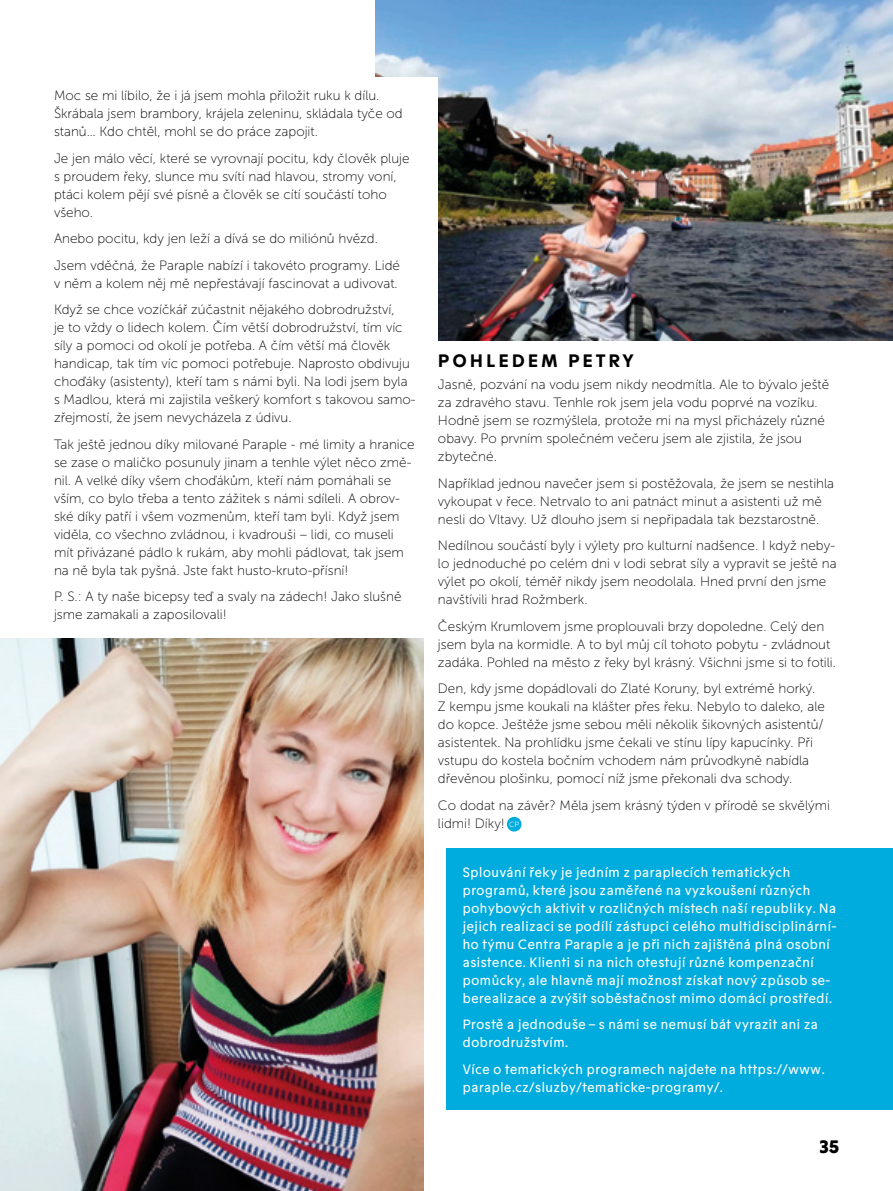
<style>
.page{position:relative;width:893px;height:1191px;background:#fff}
.page>*{position:absolute;margin:0;border:0;box-sizing:border-box;transform-origin:0 0}
.t1{font:700 18px "Motif";letter-spacing:.16em;color:#000}
.t2{font:900 18px "Motif";color:#000}
.t3{font:13.5px/18px "Museo Sans 100";color:#000}
.t4{font:13.5px/18px "Motif";color:#fff}
.t5{font:300 7.5px "Motif";color:#fff}
</style>
<div class="page">
<img style="left:376px;top:0;width:517px;height:340px">
<div style="left:42px;top:77px;width:396px;height:548px;background:#fff"></div>
<img style="left:0;top:638px;width:423px;height:553px">
<div style="left:446px;top:848px;width:447px;height:262px;background:#00abdd"></div>
<div style="left:507px;top:817px;width:15px;height:14px;background:#00abdd;border-radius:50%"></div>
<p class="t3" style="left:54px;top:87px;width:350px">Moc se mi líbilo, že i já jsem mohla přiložit ruku k dílu.<br>Škrábala jsem brambory, krájela zeleninu, skládala tyče od stanů… Kdo chtěl, mohl se do práce zapojit.</p>
<p class="t3" style="left:54px;top:149px;width:357px">Je jen málo věcí, které se vyrovnají pocitu, kdy člověk pluje s proudem řeky, slunce mu svítí nad hlavou, stromy voní, ptáci kolem pějí své písně a člověk se cítí součástí toho všeho.</p>
<p class="t3" style="left:54px;top:225px;width:347px;line-height:26.5px">Anebo pocitu, kdy jen leží a dívá se do miliónů hvězd.<br>Jsem vděčná, že Paraple nabízí i takovéto programy. Lidé</p>
<p class="t3" style="left:54px;top:270px;width:345px;line-height:26.5px">v něm a kolem něj mě nepřestávají fascinovat a udivovat.<br>Když se chce vozíčkář zúčastnit nějakého dobrodružství,</p>
<p class="t3" style="left:54px;top:319px;width:363px">je to vždy o lidech kolem. Čím větší dobrodružství, tím víc síly a pomoci od okolí je potřeba. A čím větší má člověk handicap, tak tím víc pomoci potřebuje. Naprosto obdivuju choďáky (asistenty), kteří tam s námi byli. Na lodi jsem byla s Madlou, která mi zajistila veškerý komfort s takovou samo&shy;zřejmostí, že jsem nevycházela z údivu.</p>
<p class="t3" style="left:54px;top:435px;width:362px">Tak ještě jednou díky milované Paraple - mé limity a hranice se zase o maličko posunuly jinam a tenhle výlet něco změ&shy;nil. A velké díky všem choďákům, kteří nám pomáhali se vším, co bylo třeba a tento zážitek s námi sdíleli. A obrov&shy;ské díky patří i všem vozmenům, kteří tam byli. Když jsem viděla, co všechno zvládnou, i kvadrouši – lidi, co museli mít přivázané pádlo k rukám, aby mohli pádlovat, tak jsem na ně byla tak pyšná. Jste fakt husto-kruto-přísní!</p>
<p class="t3" style="left:54px;top:588px;width:349px">P. S.: A ty naše bicepsy teď a svaly na zádech! Jako slušně jsme zamakali a zaposilovali!</p>
<h1 class="t1" style="left:438px;top:350px;width:197px">POHLEDEM PETRY</h1>
<p class="t3" style="left:438px;top:376px;width:393px">Jasně, pozvání na vodu jsem nikdy neodmítla. Ale to bývalo ještě za zdravého stavu. Tenhle rok jsem jela vodu poprvé na vozíku.<br>Hodně jsem se rozmýšlela, protože mi na mysl přicházely různé obavy. Po prvním společném večeru jsem ale zjistila, že jsou zbytečné.</p>
<p class="t3" style="left:438px;top:474px;width:398px">Například jednou navečer jsem si postěžovala, že jsem se nestihla vykoupat v řece. Netrvalo to ani patnáct minut a asistenti už mě nesli do Vltavy. Už dlouho jsem si nepřipadala tak bezstarostně.</p>
<p class="t3" style="left:438px;top:537px;width:400px">Nedílnou součástí byly i výlety pro kulturní nadšence. I když neby&shy;lo jednoduché po celém dni v lodi sebrat síly a vypravit se ještě na výlet po okolí, téměř nikdy jsem neodolala. Hned první den jsme navštívili hrad Rožmberk.</p>
<p class="t3" style="left:438px;top:617px;width:400px">Českým Krumlovem jsme proplouvali brzy dopoledne. Celý den jsem byla na kormidle. A to byl můj cíl tohoto pobytu - zvládnout zadáka. Pohled na město z řeky byl krásný. Všichni jsme si to fotili.</p>
<p class="t3" style="left:438px;top:679px;width:389px">Den, kdy jsme dopádlovali do Zlaté Koruny, byl extrémě horký.<br>Z kempu jsme koukali na klášter přes řeku. Nebylo to daleko, ale do kopce. Ještěže jsme sebou měli několik šikovných asistentů/ asistentek. Na prohlídku jsme čekali ve stínu lípy kapucínky. Při vstupu do kostela bočním vchodem nám průvodkyně nabídla dřevěnou plošinku, pomocí níž jsme překonali dva schody.</p>
<p class="t3" style="left:438px;top:796px;width:394px">Co dodat na závěr? Měla jsem krásný týden v přírodě se skvělými lidmi! Díky!</p>
<p class="t4" style="left:462px;top:863px;width:376px">Splouvání řeky je jedním z paraplecích tematických programů, které jsou zaměřené na vyzkoušení různých pohybových aktivit v rozličných místech naší republiky. Na jejich realizaci se podílí zástupci celého multidisciplinární&shy;ho týmu Centra Paraple a je při nich zajištěná plná osobní asistence. Klienti si na nich otestují různé kompenzační pomůcky, ale hlavně mají možnost získat nový způsob se&shy;berealizace a zvýšit soběstačnost mimo domácí prostředí.</p>
<p class="t4" style="left:462px;top:1016px;width:357px">Prostě a jednoduše – s námi se nemusí bát vyrazit ani za dobrodružstvím.</p>
<p class="t4" style="left:462px;top:1060px;width:364px">Více o tematických programech najdete na https://www. paraple.cz/sluzby/tematicke-programy/.</p>
<p class="t5" style="left:509px;top:820px;width:11px">CP</p>
<h1 class="t2" style="left:819px;top:1136px;width:21px">35</h1>
</div>
